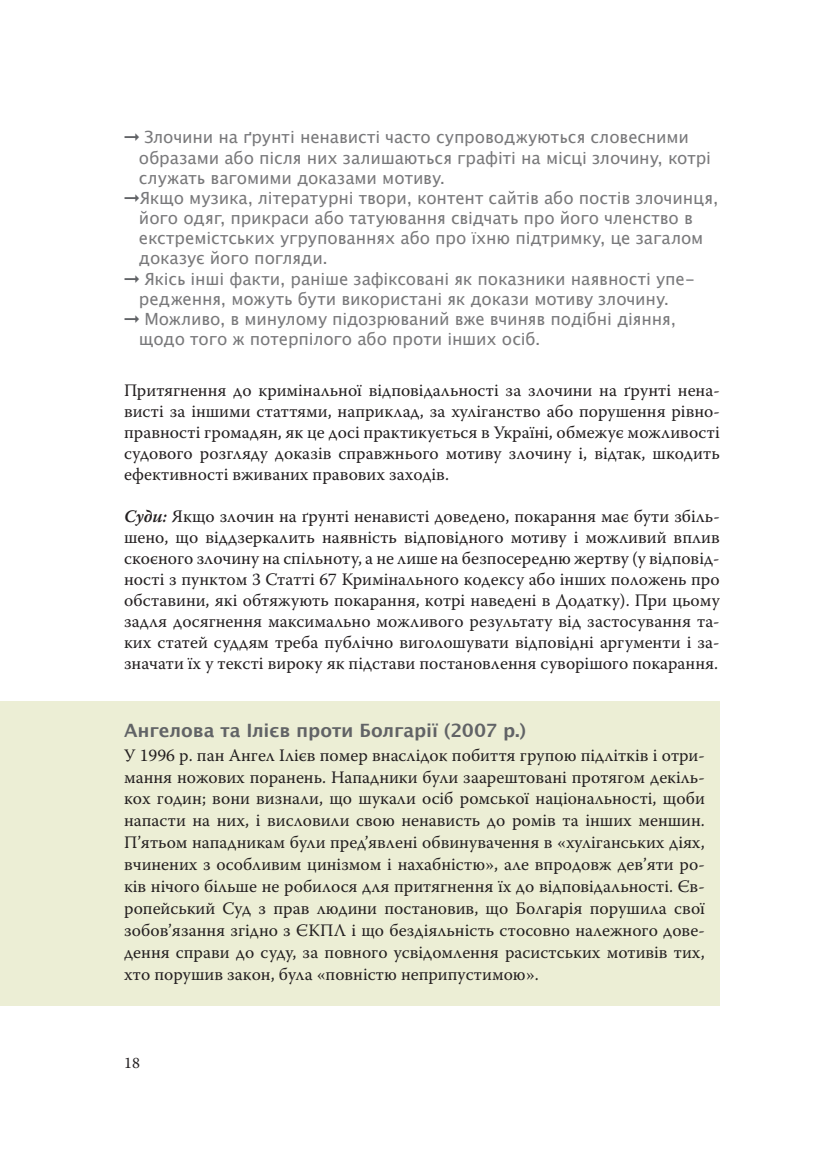
<style>
.page{position:relative;width:824px;height:1171px;background:#fff}
.page>*{position:absolute;margin:0;border:0;box-sizing:border-box;transform-origin:0 0}
.t1{font:700 18.38px "Lucida Grande";letter-spacing:-.005em;color:#616366}
.t2{font:17.5px/21px "Warnock Pro";color:#231f20;text-align:justify}
.t3{font:16.8px "Lucida Grande";letter-spacing:-.005em;color:#79797b}
.t4{font:15.75px "Warnock Pro";color:#231f20}
.s1{color:#616366}
.s2{font-weight:600;font-style:italic}
</style>
<div class="page">
<div style="left:0;top:701px;width:719px;height:305px;background:#eceed5"></div>
<p class="t3" style="left:124px;top:128px;width:566px"><span class="s1">➞</span> Злочини на ґрунті ненависті часто супроводжуються словесними</p>
<p class="t3" style="left:139px;top:148px;width:573px">образами або після них залишаються графіті на місці злочину, котрі</p>
<p class="t3" style="left:139px;top:168px;width:308px">служать вагомими доказами мотиву.</p>
<p class="t3" style="left:124px;top:188px;width:595px"><span class="s1">➞</span>Якщо музика, літературні твори, контент сайтів або постів злочинця,</p>
<p class="t3" style="left:139px;top:208px;width:555px">його одяг, прикраси або татуювання свідчать про його членство в</p>
<p class="t3" style="left:139px;top:228px;width:566px">екстремістських угрупованнях або про їхню підтримку, це загалом</p>
<p class="t3" style="left:139px;top:249px;width:190px">доказує його погляди.</p>
<p class="t3" style="left:124px;top:269px;width:572px"><span class="s1">➞</span> Якісь інші факти, раніше зафіксовані як показники наявності упе-</p>
<p class="t3" style="left:139px;top:289px;width:531px">редження, можуть бути використані як докази мотиву злочину.</p>
<p class="t3" style="left:124px;top:309px;width:553px"><span class="s1">➞</span> Можливо, в минулому підозрюваний вже вчиняв подібні діяння,</p>
<p class="t3" style="left:139px;top:329px;width:403px">щодо того ж потерпілого або проти інших осіб.</p>
<p class="t2" style="left:124px;top:379px;width:597px">Притягнення до кримінальної відповідальності за злочини на ґрунті нена&shy;висті за іншими статтями, наприклад, за хуліганство або порушення рівно&shy;правності громадян, як це досі практикується в Україні, обмежує можливості судового розгляду доказів справжнього мотиву злочину і, відтак, шкодить ефективності вживаних правових заходів.</p>
<p class="t2" style="left:124px;top:505px;width:597px"><span class="s2">Суди:</span> Якщо злочин на ґрунті ненависті доведено, покарання має бути збіль&shy;шено, що віддзеркалить наявність відповідного мотиву і можливий вплив скоєного злочину на спільноту, а не лише на безпосередню жертву (у відповід&shy;ності з пунктом 3 Статті 67 Кримінального кодексу або інших положень про обставини, які обтяжують покарання, котрі наведені в Додатку). При цьому задля досягнення максимально можливого результату від застосування та&shy;ких статей суддям треба публічно виголошувати відповідні аргументи і за&shy;значати їх у тексті вироку як підстави постановлення суворішого покарання.</p>
<p class="t1" style="left:124px;top:715px;width:404px">Ангелова та Ілієв проти Болгарії (2007 р.)</p>
<p class="t2" style="left:124px;top:744px;width:582px;line-height:21.9px">У 1996 р. пан Ангел Ілієв помер внаслідок побиття групою підлітків і отри&shy;мання ножових поранень. Нападники були заарештовані протягом декіль&shy;кох годин; вони визнали, що шукали осіб ромської національності, щоби напасти на них, і висловили свою ненависть до ромів та інших меншин.<br>П’ятьом нападникам були пред’явлені обвинувачення в «хуліганських діях, вчинених з особливим цинізмом і нахабністю», але впродовж дев’яти ро&shy;ків нічого більше не робилося для притягнення їх до відповідальності. Єв&shy;ропейський Суд з прав людини постановив, що Болгарія порушила свої зобов’язання згідно з ЄКПЛ і що бездіяльність стосовно належного дове&shy;дення справи до суду, за повного усвідомлення расистських мотивів тих, хто порушив закон, була «повністю неприпустимою».</p>
<p class="t4" style="left:124px;top:1053px;width:17px">18</p>
</div>
